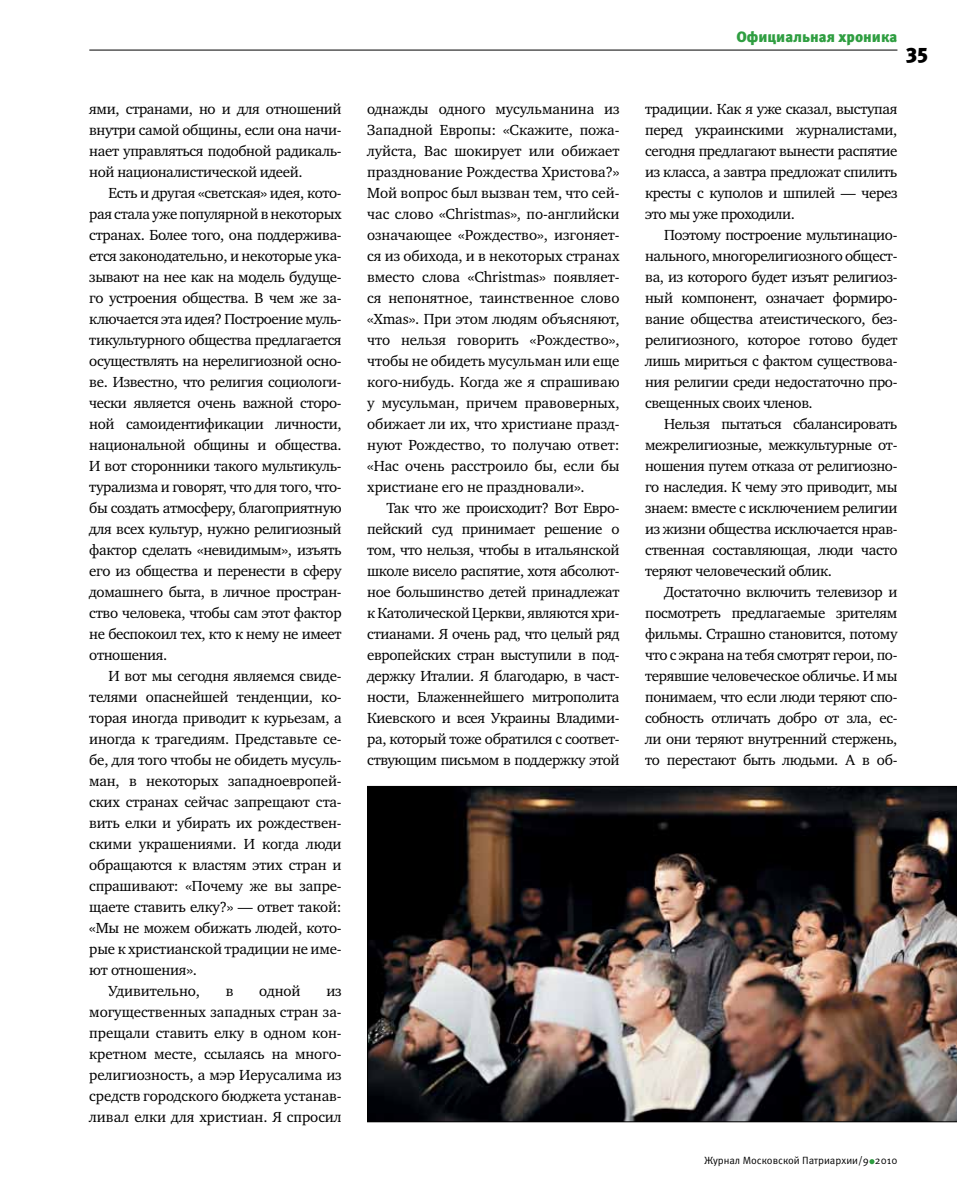
<style>
.page{position:relative;width:957px;height:1191px;background:#fff}
.page>*{position:absolute;margin:0;border:0;box-sizing:border-box;transform-origin:0 0}
.t1{font:900 21px "Meta Pro";color:#000}
.t2{font:15px/21px "Charter ITC";letter-spacing:-.015em;color:#000;text-align:justify}
.t3{font:900 15px "Meta Pro";color:#2f9e41}
.t4{font:10.5px "Meta Pro";color:#000}
</style>
<div class="page">
<hr style="left:89px;top:50px;width:808px;height:1px;background:#000">
<svg style="left:869px;top:1159px;width:5px;height:5px"></svg>
<img style="left:367px;top:786px;width:590px;height:336px">
<p class="t2" style="left:89px;top:98px;width:254px">ями, странами, но и для отношений внутри самой общины, если она начи&shy;нает управляться подобной радикаль&shy;ной националистической идеей.</p>
<p class="t2" style="left:89px;top:182px;width:254px;text-indent:19px">Есть и другая «светская» идея, кото&shy;рая стала уже популярной в некоторых странах. Более того, она поддержива&shy;ется законодательно, и некоторые ука&shy;зывают на нее как на модель будуще&shy;го устроения общества. В чем же за&shy;ключается эта идея? Построение муль&shy;тикультурного общества предлагается осуществлять на нерелигиозной осно&shy;ве. Известно, что религия социологи&shy;чески является очень важной сторо&shy;ной самоидентификации личности, национальной общины и общества.<br>И вот сторонники такого мультикуль&shy;турализма и говорят, что для того, что&shy;бы создать атмосферу, благоприятную для всех культур, нужно религиозный фактор сделать «невидимым», изъять его из общества и перенести в сферу домашнего быта, в личное простран&shy;ство человека, чтобы сам этот фактор не беспокоил тех, кто к нему не имеет отношения.</p>
<p class="t2" style="left:108px;top:665px;width:235px">И вот мы сегодня являемся свиде-</p>
<p class="t2" style="left:89px;top:686px;width:254px">телями опаснейшей тенденции, ко-</p>
<p class="t2" style="left:89px;top:707px;width:254px">торая иногда приводит к курьезам, а</p>
<p class="t2" style="left:89px;top:728px;width:254px">иногда к трагедиям. Представьте се-</p>
<p class="t2" style="left:89px;top:749px;width:254px">бе, для того чтобы не обидеть мусуль-</p>
<p class="t2" style="left:89px;top:770px;width:254px">ман, в некоторых западноевропей-</p>
<p class="t2" style="left:89px;top:791px;width:254px">ских странах сейчас запрещают ста-</p>
<p class="t2" style="left:89px;top:812px;width:254px">вить елки и убирать их рождествен-</p>
<p class="t2" style="left:89px;top:833px;width:254px">скими украшениями. И когда люди</p>
<p class="t2" style="left:89px;top:854px;width:254px">обращаются к властям этих стран и</p>
<p class="t2" style="left:89px;top:875px;width:254px">спрашивают: «Почему же вы запре-</p>
<p class="t2" style="left:89px;top:896px;width:254px">щаете ставить елку?» — ответ такой:</p>
<p class="t2" style="left:89px;top:917px;width:254px">«Мы не можем обижать людей, кото-</p>
<p class="t2" style="left:89px;top:938px;width:254px">рые к христианской традиции не име-</p>
<p class="t2" style="left:89px;top:959px;width:109px">ют отношения».</p>
<p class="t2" style="left:108px;top:980px;width:93px">Удивительно,</p>
<p class="t2" style="left:226px;top:980px;width:9px">в</p>
<p class="t2" style="left:259px;top:980px;width:43px">одной</p>
<p class="t2" style="left:89px;top:980px;width:254px;text-indent:237px">из могущественных западных стран за&shy;прещали ставить елку в одном кон&shy;кретном месте, ссылаясь на много&shy;религиозность, а мэр Иерусалима из средств городского бюджета устанав&shy;ливал елки для христиан. Я спросил</p>
<p class="t2" style="left:367px;top:98px;width:254px">однажды одного мусульманина из Западной Европы: «Скажите, пожа&shy;луйста, Вас шокирует или обижает празднование Рождества Христова?» Мой вопрос был вызван тем, что сей&shy;час слово «Christmas», по-английски означающее «Рождество», изгоняет&shy;ся из обихода, и в некоторых странах вместо слова «Christmas» появляет&shy;ся непонятное, таинственное слово «Xmas». При этом людям объясняют, что нельзя говорить «Рождество», чтобы не обидеть мусульман или еще кого-нибудь. Когда же я спрашиваю у мусульман, причем правоверных, обижает ли их, что христиане празд&shy;нуют Рождество, то получаю ответ: «Нас очень расстроило бы, если бы христиане его не праздновали».</p>
<p class="t2" style="left:367px;top:497px;width:254px;text-indent:19px">Так что же происходит? Вот Евро&shy;пейский суд принимает решение о том, что нельзя, чтобы в итальянской школе висело распятие, хотя абсолют&shy;ное большинство детей принадлежат к Католической Церкви, являются хри&shy;стианами. Я очень рад, что целый ряд европейских стран выступили в под&shy;держку Италии. Я благодарю, в част&shy;ности, Блаженнейшего митрополита Киевского и всея Украины Владими&shy;ра, который тоже обратился с соответ&shy;ствующим письмом в поддержку этой</p>
<p class="t3" style="left:736px;top:27px;width:162px">Официальная хроника</p>
<h1 class="t1" style="left:906px;top:38px;width:24px">35</h1>
<p class="t2" style="left:645px;top:98px;width:254px">традиции. Как я уже сказал, выступая перед украинскими журналистами, сегодня предлагают вынести распятие из класса, а завтра предложат спилить кресты с куполов и шпилей — через это мы уже проходили.</p>
<p class="t2" style="left:645px;top:224px;width:254px;text-indent:19px">Поэтому построение мультинацио&shy;нального, многорелигиозного общест&shy;ва, из которого будет изъят религиоз&shy;ный компонент, означает формиро&shy;вание общества атеистического, без&shy;религиозного, которое готово будет лишь мириться с фактом существова&shy;ния религии среди недостаточно про&shy;свещенных своих членов.</p>
<p class="t2" style="left:645px;top:413px;width:254px;text-indent:19px">Нельзя пытаться сбалансировать межрелигиозные, межкультурные от&shy;ношения путем отказа от религиозно&shy;го наследия. К чему это приводит, мы знаем: вместе с исключением религии из жизни общества исключается нрав&shy;ственная составляющая, люди часто теряют человеческий облик.</p>
<p class="t2" style="left:645px;top:581px;width:254px;text-indent:19px">Достаточно включить телевизор и посмотреть предлагаемые зрителям фильмы. Страшно становится, потому что с экрана на тебя смотрят герои, по&shy;терявшие человеческое обличье. И мы понимаем, что если люди теряют спо&shy;собность отличать добро от зла, ес&shy;ли они теряют внутренний стержень, то перестают быть людьми. А в об-</p>
<p class="t4" style="left:704px;top:1153px;width:195px">Журнал Московской Патриархии/9 2010</p>
</div>
